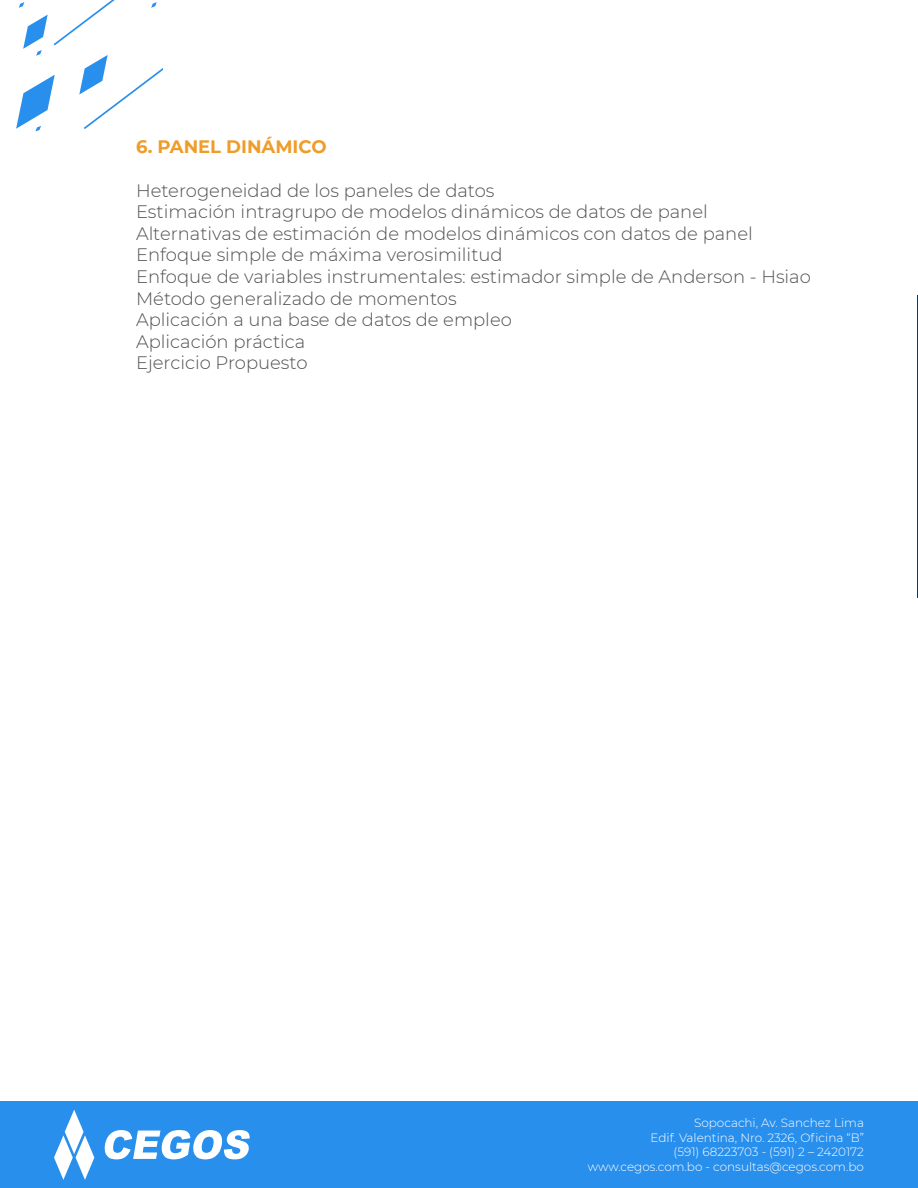
<style>
.page{position:relative;width:918px;height:1188px;background:#fff}
.page>*{position:absolute;margin:0;border:0;box-sizing:border-box;transform-origin:0 0}
.t1{font:300 18px "Montserrat";color:#505052}
.t2{font:700 18px "Montserrat";color:#ef9c29}
.t3{font:300 12px "Montserrat";color:#fff}
</style>
<div class="page">
<div style="left:0;top:1101px;width:918px;height:87px;background:#298fed"></div>
<svg style="left:54px;top:1110px;width:40px;height:70px"></svg>
<svg style="left:104px;top:1130px;width:146px;height:29px"></svg>
<svg style="left:16px;top:0;width:147px;height:132px"></svg>
<img style="left:917px;top:296px;width:1px;height:302px">
<p class="t2" style="left:136px;top:134px;width:192px">6. PANEL DINÁMICO</p>
<p class="t1" style="left:136px;top:178px;width:360px">Heterogeneidad de los paneles de datos</p>
<p class="t1" style="left:136px;top:200px;width:573px">Estimación intragrupo de modelos dinámicos de datos de panel</p>
<p class="t1" style="left:136px;top:221px;width:618px">Alternativas de estimación de modelos dinámicos con datos de panel</p>
<p class="t1" style="left:136px;top:243px;width:368px">Enfoque simple de máxima verosimilitud</p>
<p class="t1" style="left:136px;top:264px;width:676px">Enfoque de variables instrumentales: estimador simple de Anderson - Hsiao</p>
<p class="t1" style="left:136px;top:286px;width:322px">Método generalizado de momentos</p>
<p class="t1" style="left:136px;top:308px;width:377px">Aplicación a una base de datos de empleo</p>
<p class="t1" style="left:136px;top:329px;width:171px">Aplicación práctica</p>
<p class="t1" style="left:136px;top:351px;width:173px">Ejercicio Propuesto</p>
<p class="t3" style="left:694px;top:1115px;width:171px">Sopocachi, Av. Sanchez Lima</p>
<p class="t3" style="left:651px;top:1129px;width:215px">Edif. Valentina, Nro. 2326, Oficina “B”</p>
<p class="t3" style="left:674px;top:1144px;width:192px">(591) 68223703 - (591) 2 – 2420172</p>
<p class="t3" style="left:588px;top:1158px;width:278px">www.cegos.com.bo - consultas@cegos.com.bo</p>
</div>
